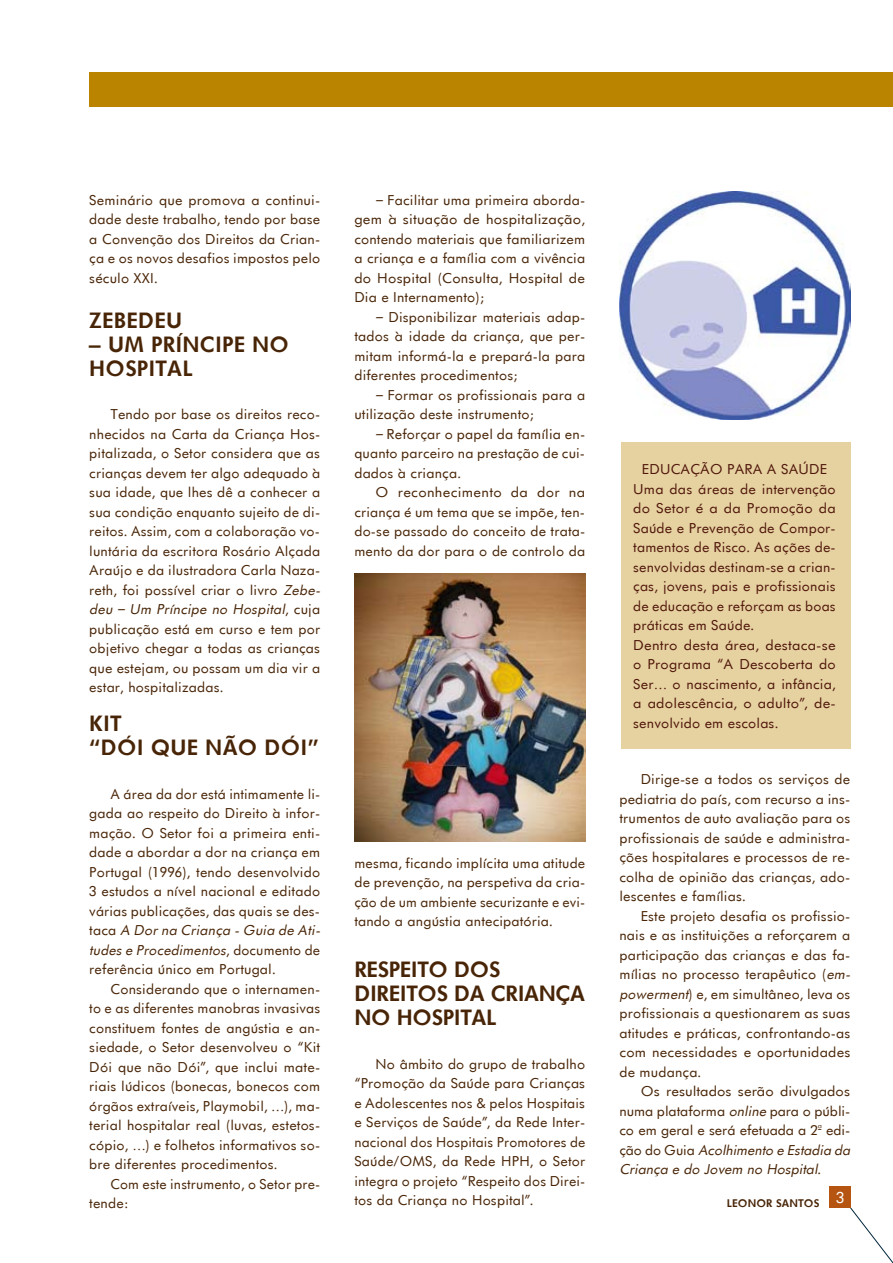
<style>
.page{position:relative;width:893px;height:1263px;background:#fff}
.page>*{position:absolute;margin:0;border:0;box-sizing:border-box;transform-origin:0 0}
.t1{font:700 21px/24px "Futurist";color:#492507}
.t2{font:700 21px/24px "Futurist";letter-spacing:-.025em;color:#492507}
.t3{font:15px "Futurist";color:#fff}
.t4{font:13.5px/19.5px "Futurist";color:#492507;text-align:justify}
.t5{font:13.5px/19.5px "Futurist";color:#50170a}
.t6{font:700 10.5px "Futurist";color:#492507}
.s1{font-style:italic}
</style>
<div class="page">
<div style="left:621px;top:442px;width:229px;height:306px;background:#e6d1a1"></div>
<svg style="left:850px;top:1207px;width:43px;height:56px"></svg>
<div style="left:829px;top:1186px;width:21px;height:22px;background:#b65511"></div>
<div style="left:89px;top:72px;width:804px;height:35px;background:#ba8300"></div>
<img style="left:619px;top:191px;width:231px;height:229px">
<img style="left:354px;top:573px;width:231px;height:269px">
<p class="t4" style="left:89px;top:190px;width:233px">Seminário que promova a continui&shy;dade deste trabalho, tendo por base a Convenção dos Direitos da Crian&shy;ça e os novos desafios impostos pelo século XXI.</p>
<h1 class="t1" style="left:89px;top:308px;width:95px">ZEBEDEU</h1>
<h1 class="t1" style="left:89px;top:332px;width:201px">– UM PRÍNCIPE NO<br>H OSPITAL</h1>
<p class="t4" style="left:89px;top:404px;width:235px;text-align:left;text-indent:21px">Tendo por base os direitos reco&shy;nhecidos na Carta da Criança Hos&shy;pitalizada, o Setor considera que as crianças devem ter algo adequado à sua idade, que lhes dê a conhecer a sua condição enquanto sujeito de di&shy;reitos. Assim, com a colaboração vo&shy;luntária da escritora Rosário Alçada Araújo e da ilustradora Carla Naza&shy;reth, foi possível criar o livro <span class="s1">Zebe&shy;deu – Um Príncipe no Hospital</span>, c u j a publicação está em curso e tem por objetivo chegar a todas as crianças que estejam, ou possam um dia vir a estar, hospitalizadas.</p>
<h1 class="t1" style="left:89px;top:711px;width:231px">KIT<br>“DÓI QUE NÃO DÓI”</h1>
<p class="t4" style="left:89px;top:784px;width:235px;text-align:left;text-indent:21px">A área da dor está intimamente li&shy;gada ao respeito do Direito à infor&shy;mação. O Setor foi a primeira enti&shy;dade a abordar a dor na criança em Portugal (1996), tendo desenvolvido 3 estudos a nível nacional e editado várias publicações, das quais se des&shy;t a c a <span class="s1">A Dorna Criança -Guia de Ati&shy;tudes e Procedimentos</span>, d o c u m e n t o d e referência único em Portugal.</p>
<p class="t4" style="left:89px;top:979px;width:233px;text-indent:21px">Considerando que o internamen&shy;to e as diferentes manobras invasivas constituem fontes de angústia e an&shy;siedade, o Setor desenvolveu o “Kit Dói que não Dói”, que inclui mate&shy;riais lúdicos (bonecas, bonecos com órgãos extraíveis, Playmobil, …), ma&shy;terial hospitalar real (luvas, estetos&shy;cópio, …) e folhetos informativos so&shy;bre diferentes procedimentos.</p>
<p class="t4" style="left:89px;top:1174px;width:233px;text-indent:21px">Com este instrumento, o Setor pre&shy;tende:</p>
<p class="t4" style="left:354px;top:190px;width:233px;text-indent:21px"><span class="s1">–</span> Facilitar uma primeira aborda&shy;gem à situação de hospitalização, contendo materiais que familiarizem a criança e a família com a vivência do Hospital (Consulta, Hospital de Dia e Internamento);</p>
<p class="t4" style="left:354px;top:307px;width:233px;text-indent:21px"><span class="s1">–</span> Disponibilizar materiais adap&shy;tados à idade da criança, que per&shy;mitam informá-la e prepará-la para diferentes procedimentos;</p>
<p class="t4" style="left:354px;top:385px;width:233px;text-indent:21px"><span class="s1">–</span> Formar os profissionais para a utilização deste instrumento;</p>
<p class="t4" style="left:354px;top:424px;width:232px;text-indent:21px"><span class="s1">–</span> Reforçar o papel da família en&shy;quanto parceiro na prestação de cui&shy;dados à criança.</p>
<p class="t4" style="left:354px;top:482px;width:233px;text-indent:21px">O reconhecimento da dor na criança é um tema que se impõe, ten&shy;do-se passado do conceito de trata&shy;mento da dor para o de controlo da</p>
<p class="t4" style="left:354px;top:853px;width:233px">mesma, ficando implícita uma atitude de prevenção, na perspetiva da cria&shy;ção de um ambiente securizante e evi&shy;tando a angústia antecipatória.</p>
<h1 class="t1" style="left:354px;top:957px;width:12px">RESPE</h1>
<h1 class="t2" style="left:354px;top:957px;width:233px;text-indent:57px">ITO DOS<br>DIREITOS DA CRIANÇA<br>N O H OSPITAL</h1>
<p class="t4" style="left:354px;top:1054px;width:233px;text-indent:21px">No âmbito do grupo de trabalho “Promoção da Saúde para Crianças e Adolescentes nos &amp; pelos Hospitais e Serviços de Saúde”, da Rede Inter&shy;nacional dos Hospitais Promotores de Saúde/OMS, da Rede HPH, o Setor integra o projeto “Respeito dos Direi&shy;tos da Criança no Hospital”.</p>
<p class="t5" style="left:633px;top:459px;width:204px;text-indent:9px">EDUCAÇÃO PARA A SAÚDE<br>Uma das áreas de intervenção do Setor é a da Promoção da<br>Saúde e Prevenção de Compor&shy;tamentos de Risco. As ações de&shy;senvolvidas destinam-se a crian&shy;ças, jovens, pais e profissionais de educação e reforçam as boas práticas em Saúde.<br>Dentro desta área, destaca-se o Programa “A Descoberta do<br>Ser… o nascimento, a infância, a adolescência, o adulto”, de&shy;senvolvido em escolas.</p>
<p class="t4" style="left:619px;top:769px;width:233px;text-indent:21px">Dirige-se a todos os serviços de pediatria do país, com recurso a ins&shy;trumentos de auto avaliação para os profissionais de saúde e administra&shy;ções hospitalares e processos de re&shy;colha de opinião das crianças, ado&shy;lescentes e famílias.</p>
<p class="t4" style="left:619px;top:906px;width:235px;text-align:left;text-indent:21px">Este projeto desafia os profissio&shy;nais e as instituições a reforçarem a participação das crianças e das fa&shy;mílias no processo terapêutico (<span class="s1">em&shy;powerment</span>) e, em simultâneo, leva os profissionais a questionarem as suas atitudes e práticas, confrontando-as com necessidades e oportunidades de mudança.</p>
<p class="t4" style="left:619px;top:1081px;width:235px;text-align:left;text-indent:21px">Os resultados serão divulgados numa plataforma <span class="s1">online</span> para o públi&shy;co em geral e será efetuada a 2ª edi&shy;ç ã o d o G u i a <span class="s1">Acolhimento e Estadia da Criança e do Jovem no Hospital</span>.</p>
<p class="t6" style="left:727px;top:1196px;width:93px">LEON OR SANTOS</p>
<p class="t3" style="left:836px;top:1188px;width:10px">3</p>
</div>
